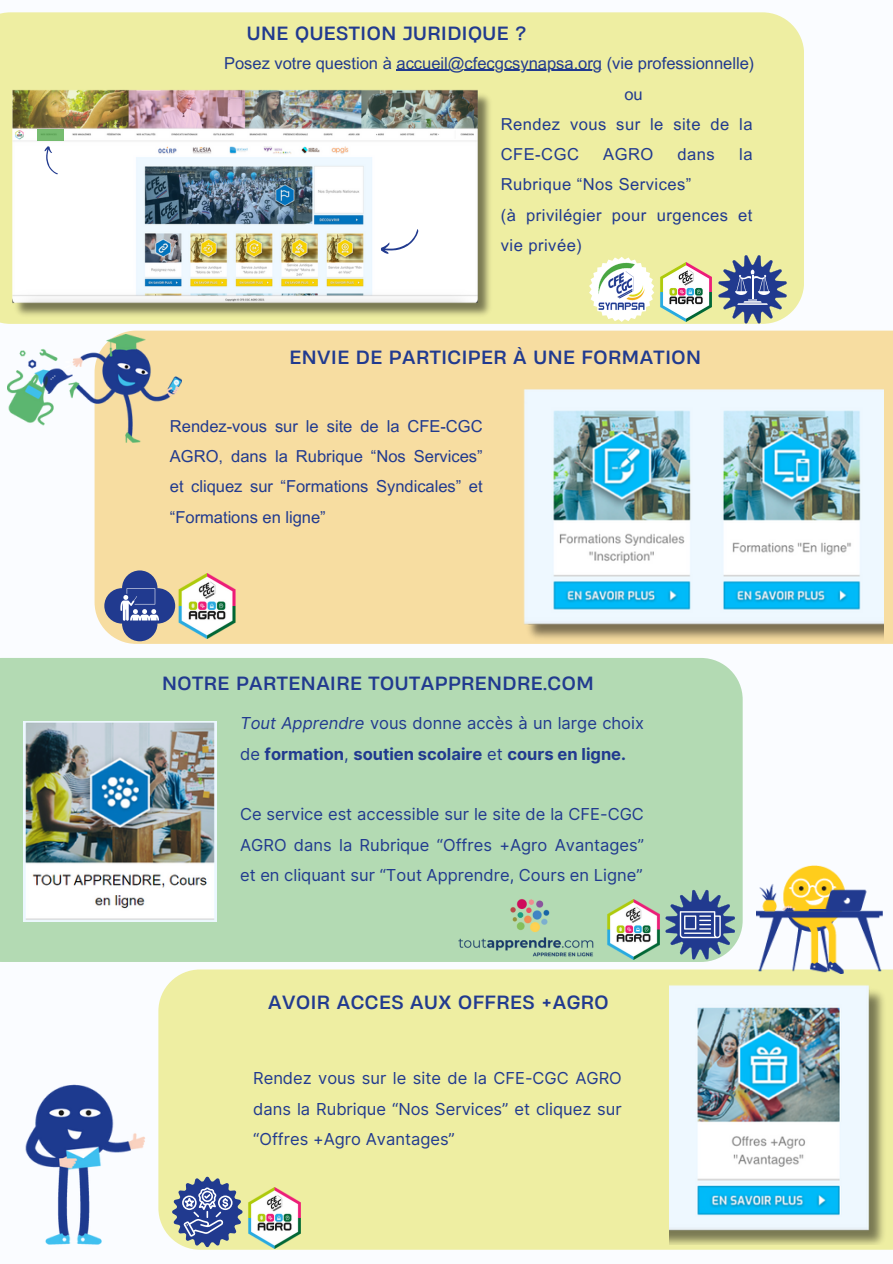
<style>
.page{position:relative;width:893px;height:1264px;background:#fff}
.page>*{position:absolute;margin:0;border:0;box-sizing:border-box;transform-origin:0 0}
.t1{font:18px "Heading Now 74";letter-spacing:.03em;color:#213a8f}
.t2{font:16.5px/30.3px "Inter";color:#213a8f;text-align:justify}
.t3{font:16.5px/30.3px "Arial MT Pro";color:#213a8f;text-align:justify}
.t4{font:16.5px/30.3px "Arial MT Pro";letter-spacing:.03em;color:#213a8f}
.t5{font:700 16.5px/30.3px "Inter";color:#213a8f}
.s1{font-weight:400;font-style:italic}
.s2{font-weight:400}
</style>
<div class="page">
<div style="left:0;top:0;width:892px;height:1263px;background:#fafcff"></div>
<div style="left:94px;top:330px;width:798px;height:314px;background:#f7dda1"></div>
<svg style="left:95px;top:560px;width:90px;height:84px;background:#9f9da4"></svg>
<img style="left:174px;top:573px;width:66px;height:65px">
<img style="left:508px;top:388px;width:375px;height:256px">
<div style="left:0;top:12px;width:803px;height:312px;background:#eeeea2"></div>
<svg style="left:718px;top:255px;width:68px;height:68px;background:#83919e"></svg>
<img style="left:656px;top:263px;width:59px;height:58px">
<svg style="left:589px;top:257px;width:65px;height:65px"></svg>
<img style="left:595px;top:261px;width:53px;height:53px">
<img style="left:0;top:90px;width:506px;height:231px">
<svg style="left:37px;top:129px;width:27px;height:12px"></svg>
<svg style="left:379px;top:229px;width:44px;height:28px"></svg>
<svg style="left:43px;top:145px;width:15px;height:31px"></svg>
<div style="left:158px;top:969px;width:734px;height:280px;background:#eeeea2"></div>
<svg style="left:212px;top:1176px;width:31px;height:71px;background:#7e8c9f"></svg>
<img style="left:244px;top:1187px;width:61px;height:60px">
<img style="left:669px;top:984px;width:223px;height:260px">
<div style="left:0;top:658px;width:742px;height:304px;background:#b3dab3"></div>
<svg style="left:665px;top:889px;width:69px;height:70px;background:#708ca8"></svg>
<img style="left:604px;top:899px;width:59px;height:60px">
<img style="left:756px;top:865px;width:126px;height:108px">
<img style="left:25px;top:1038px;width:187px;height:212px">
<img style="left:7px;top:334px;width:174px;height:108px">
<img style="left:450px;top:885px;width:154px;height:77px">
<img style="left:24px;top:721px;width:192px;height:200px">
<hr style="left:396px;top:70px;width:206px;height:1px;background:#213a8f">
<p class="t1" style="left:247px;top:21px;width:281px">UNE QUESTION JURIDIQUE ?</p>
<p class="t3" style="left:224px;top:50px;width:531px">Posez votre question à accueil@cfecgcsynapsa.org (vie professionnelle)</p>
<p class="t3" style="left:624px;top:81px;width:20px">ou</p>
<p class="t4" style="left:501px;top:111px;width:253px">Rendez vous sur le site de la<br>CFE-CGC</p>
<p class="t3" style="left:603px;top:141px;width:52px">AGRO</p>
<p class="t3" style="left:677px;top:141px;width:39px">dans</p>
<p class="t3" style="left:739px;top:141px;width:15px">la</p>
<p class="t4" style="left:501px;top:171px;width:192px">Rubrique “Nos Services”</p>
<p class="t4" style="left:501px;top:202px;width:253px">(à privilégier pour urgences et vie privée)</p>
<p class="t1" style="left:289px;top:345px;width:413px">ENVIE DE PARTICIPER À UNE FORMATION</p>
<p class="t3" style="left:170px;top:413px;width:314px">Rendez-vous sur le site de la CFE-CGC AGRO, dans la Rubrique “Nos Services” et cliquez sur “Formations Syndicales” et “Formations en ligne”</p>
<p class="t1" style="left:162px;top:671px;width:433px">NOTRE PARTENAIRE TOUTAPPRENDRE.COM</p>
<p class="t5" style="left:240px;top:708px;width:405px"><span class="s1">Tout Apprendre</span> <span class="s2">vous donne accès à un large choix de</span> formation<span class="s2">,</span> soutien scolaire <span class="s2">et</span> cours en ligne.</p>
<p class="t2" style="left:240px;top:799px;width:405px">Ce service est accessible sur le site de la CFE-CGC AGRO dans la Rubrique “Offres +Agro Avantages” et en cliquant sur “Tout Apprendre, Cours en Ligne”</p>
<p class="t1" style="left:268px;top:990px;width:342px">AVOIR ACCES AUX OFFRES +AGRO</p>
<p class="t2" style="left:253px;top:1063px;width:370px">Rendez vous sur le site de la CFE-CGC AGRO dans la Rubrique “Nos Services” et cliquez sur “Offres +Agro Avantages”</p>
</div>
